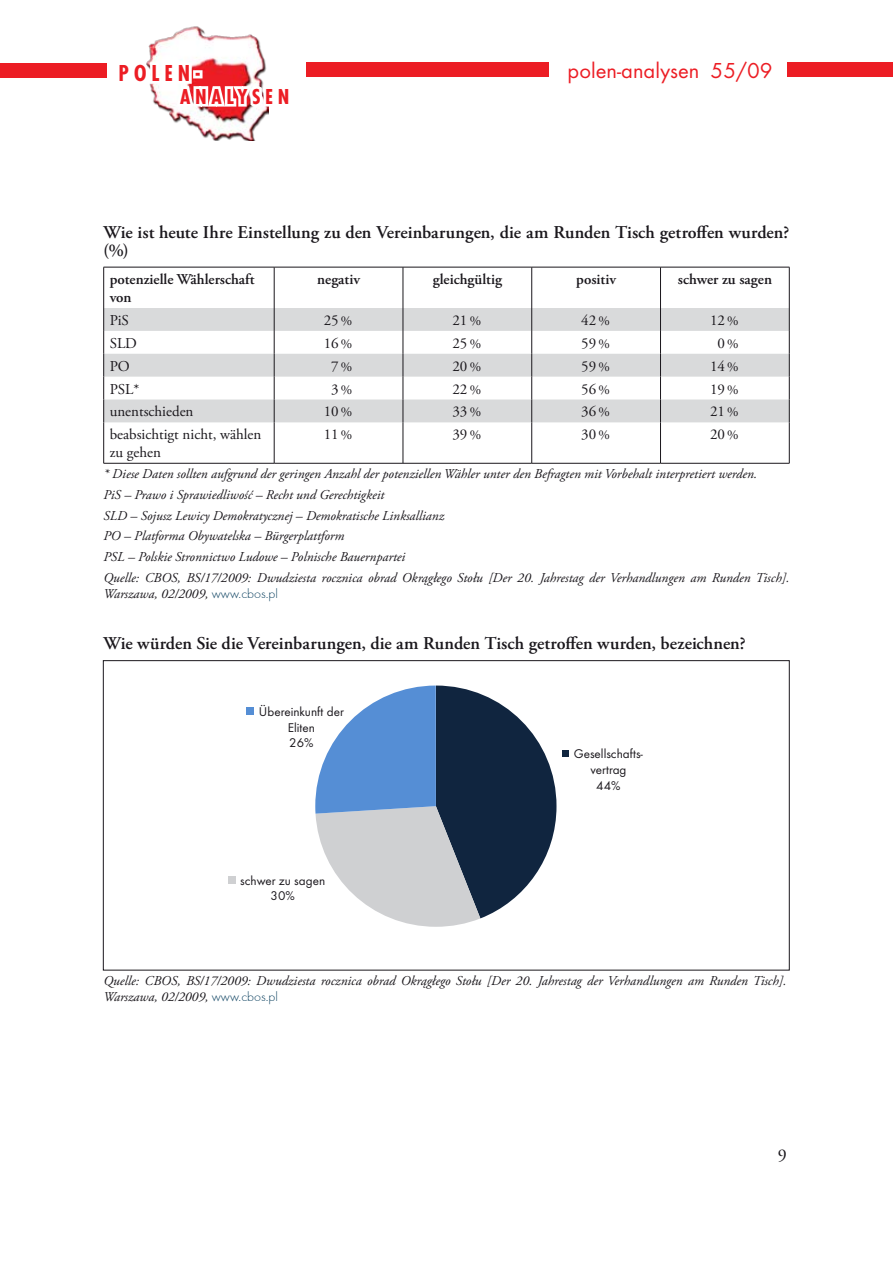
<style>
.page{position:relative;width:893px;height:1263px;background:#fff}
.page>*{position:absolute;margin:0;border:0;box-sizing:border-box;transform-origin:0 0}
.t1{font:24px "Futura TOT Bol Con";letter-spacing:.205em;color:#ec1d24}
.t2{font:22.5px "Futura TOT Boo";color:#ec1d24}
.t3{font:22.5px "Futura TOT Bol Con";letter-spacing:.205em;color:#ec1d24}
.t4{font:600 18px/18px "Adobe Garamond Pro";color:#1a171c}
.t5{font:18px "Adobe Garamond Pro";color:#1a171c}
.t6{font:15px/18px "Adobe Garamond Pro";color:#1a171c}
.t7{font:600 15px/18px "Adobe Garamond Pro";color:#1a171c}
.t8{font:italic 13.5px/20.7px "Adobe Garamond Pro";color:#1a171c}
.t9{font:13.2px/15.8px "Futura TOT Boo";color:#1a171c;text-align:center}
.s1{font-size:13.5px}
.s2{font-family:"Futura T";font-weight:300;font-style:normal;color:#093f5e}
</style>
<div class="page">
<div style="left:307px;top:70px;width:586px;height:7px;background:#ec1d24"></div>
<div style="left:307px;top:64px;width:586px;height:9px;background:#ec1d24"></div>
<div style="left:0;top:64px;width:106px;height:13px;background:#ec1d24"></div>
<hr style="left:0;top:63px;width:106px;height:3px;background:#ec1d24">
<hr style="left:307px;top:62px;width:586px;height:3px;background:#ec1d24">
<div style="left:549px;top:56px;width:238px;height:31px;background:#fff"></div>
<img style="left:146px;top:26px;width:123px;height:115px">
<svg style="left:104px;top:308px;width:685px;height:114px;fill:#d9dadb"></svg>
<hr style="left:104px;top:267px;width:170px;height:1px;background:#1a171c">
<hr style="left:103px;top:267px;width:1px;height:41px;background:#1a171c">
<hr style="left:274px;top:267px;width:129px;height:1px;background:#1a171c">
<hr style="left:274px;top:267px;width:1px;height:41px;background:#1a171c">
<hr style="left:403px;top:267px;width:129px;height:1px;background:#1a171c">
<hr style="left:403px;top:267px;width:1px;height:41px;background:#1a171c">
<hr style="left:532px;top:267px;width:128px;height:1px;background:#1a171c">
<hr style="left:531px;top:267px;width:1px;height:41px;background:#1a171c">
<hr style="left:660px;top:267px;width:129px;height:1px;background:#1a171c">
<hr style="left:660px;top:267px;width:1px;height:41px;background:#1a171c">
<hr style="left:789px;top:267px;width:1px;height:41px;background:#1a171c">
<svg style="left:103px;top:308px;width:1px;height:114px"></svg>
<svg style="left:274px;top:308px;width:1px;height:114px"></svg>
<svg style="left:403px;top:308px;width:1px;height:114px"></svg>
<svg style="left:531px;top:308px;width:1px;height:114px"></svg>
<svg style="left:660px;top:308px;width:1px;height:114px"></svg>
<svg style="left:789px;top:308px;width:1px;height:114px"></svg>
<hr style="left:103px;top:422px;width:1px;height:41px;background:#1a171c">
<hr style="left:274px;top:422px;width:1px;height:41px;background:#1a171c">
<hr style="left:403px;top:422px;width:1px;height:41px;background:#1a171c">
<hr style="left:531px;top:422px;width:1px;height:41px;background:#1a171c">
<hr style="left:660px;top:422px;width:1px;height:41px;background:#1a171c">
<hr style="left:789px;top:422px;width:1px;height:41px;background:#1a171c">
<hr style="left:104px;top:463px;width:170px;height:1px;background:#1a171c">
<hr style="left:274px;top:463px;width:129px;height:1px;background:#1a171c">
<hr style="left:403px;top:463px;width:129px;height:1px;background:#1a171c">
<hr style="left:532px;top:463px;width:128px;height:1px;background:#1a171c">
<hr style="left:660px;top:463px;width:129px;height:1px;background:#1a171c">
<svg style="left:315px;top:685px;width:241px;height:242px"></svg>
<div style="left:562px;top:750px;width:7px;height:7px;background:#10253f"></div>
<div style="left:228px;top:876px;width:7px;height:7px;background:#cfd0d2"></div>
<div style="left:247px;top:708px;width:7px;height:7px;background:#558ed5"></div>
<h1 class="t1" style="left:118px;top:59px;width:83px">POLEN-</h1>
<h2 class="t2" style="left:568px;top:57px;width:206px">polen-analysen 55/09</h2>
<h2 class="t3" style="left:180px;top:83px;width:111px">ANALYSEN</h2>
<h3 class="t4" style="left:104px;top:224px;width:687px">Wie ist heute Ihre Einstellung zu den Vereinbarungen, die am Runden Tisch getroffen wurden? (%)</h3>
<p class="t7" style="left:110px;top:270px;width:146px">potenzielle Wählerschaft von</p>
<p class="t7" style="left:317px;top:270px;width:44px">negativ</p>
<p class="t7" style="left:433px;top:270px;width:71px">gleichgültig</p>
<p class="t7" style="left:576px;top:270px;width:41px">positiv</p>
<p class="t7" style="left:678px;top:270px;width:96px">schwer zu sagen</p>
<p class="t6" style="left:110px;top:312px;width:19px">PiS</p>
<p class="t6" style="left:324px;top:312px;width:30px">25<span class="s1">%</span></p>
<p class="t6" style="left:452px;top:312px;width:30px">21<span class="s1">%</span></p>
<p class="t6" style="left:581px;top:312px;width:30px">42<span class="s1">%</span></p>
<p class="t6" style="left:710px;top:312px;width:30px">12<span class="s1">%</span></p>
<p class="t6" style="left:110px;top:334px;width:29px">SL D</p>
<p class="t6" style="left:324px;top:334px;width:30px">16<span class="s1">%</span></p>
<p class="t6" style="left:452px;top:334px;width:30px">25<span class="s1">%</span></p>
<p class="t6" style="left:581px;top:334px;width:30px">59<span class="s1">%</span></p>
<p class="t6" style="left:717px;top:334px;width:23px">0<span class="s1">%</span></p>
<p class="t6" style="left:110px;top:357px;width:20px">PO</p>
<p class="t6" style="left:331px;top:357px;width:23px">7<span class="s1">%</span></p>
<p class="t6" style="left:452px;top:357px;width:30px">20<span class="s1">%</span></p>
<p class="t6" style="left:581px;top:357px;width:30px">59<span class="s1">%</span></p>
<p class="t6" style="left:710px;top:357px;width:30px">14<span class="s1">%</span></p>
<p class="t6" style="left:110px;top:380px;width:31px">PSL*</p>
<p class="t6" style="left:331px;top:380px;width:23px">3<span class="s1">%</span></p>
<p class="t6" style="left:452px;top:380px;width:30px">22<span class="s1">%</span></p>
<p class="t6" style="left:581px;top:380px;width:30px">56<span class="s1">%</span></p>
<p class="t6" style="left:710px;top:380px;width:30px">19<span class="s1">%</span></p>
<p class="t6" style="left:110px;top:403px;width:85px">unentschieden</p>
<p class="t6" style="left:324px;top:403px;width:30px">10<span class="s1">%</span></p>
<p class="t6" style="left:452px;top:403px;width:30px">33<span class="s1">%</span></p>
<p class="t6" style="left:581px;top:403px;width:30px">36<span class="s1">%</span></p>
<p class="t6" style="left:710px;top:403px;width:30px">21<span class="s1">%</span></p>
<p class="t6" style="left:110px;top:426px;width:153px">beabsichtigt nicht, wählen zu gehen</p>
<p class="t6" style="left:324px;top:426px;width:30px">11<span class="s1">%</span></p>
<p class="t6" style="left:452px;top:426px;width:30px">39<span class="s1">%</span></p>
<p class="t6" style="left:581px;top:426px;width:30px">30<span class="s1">%</span></p>
<p class="t6" style="left:710px;top:426px;width:30px">20<span class="s1">%</span></p>
<p class="t8" style="left:104px;top:464px;width:687px">* Diese Daten sollten aufgrund der geringen Anzahl der potenziellen Wähler unter den Befragten mit Vorbehalt interpretiert werden.<br>PiS – Prawo i Sprawiedliwość – Recht und Gerechtigkeit<br>SLD – Sojusz Lewicy Demokratycznej – Demokratische Linksallianz<br>PO – Platforma Obywatelska – Bürgerplattform<br>PSL – Polskie Stronnictwo Ludowe – Polnische Bauernpartei<br>Quelle: CBOS, BS/17/2009: Dwudziesta rocznica obrad Okrągłego Stołu [Der 20. Jahrestag der Verhandlungen am Runden Tisch].</p>
<p class="t8" style="left:104px;top:584px;width:176px">Warszawa, 02/2009, <span class="s2">www.cbos.pl</span></p>
<h3 class="t4" style="left:104px;top:635px;width:644px">Wie würden Sie die Vereinbarungen, die am Runden Tisch getroffen wurden, bezeichnen?</h3>
<p class="t9" style="left:259px;top:704px;width:86px">Übereinkunft der<br>Eliten<br>26%</p>
<p class="t9" style="left:240px;top:872px;width:86px">schwer zu sagen<br>30%</p>
<p class="t9" style="left:574px;top:746px;width:71px">Gesellschafts&shy;vertrag<br>44%</p>
<p class="t8" style="left:104px;top:973px;width:685px;line-height:16.2px">Quelle: CBOS, BS/17/2009: Dwudziesta rocznica obrad Okrągłego Stołu [Der 20. Jahrestag der Verhandlungen am Runden Tisch].<br>Warszawa, 02/2009, <span class="s2">www.cbos.pl</span></p>
<h3 class="t5" style="left:778px;top:1145px;width:10px">9</h3>
</div>
